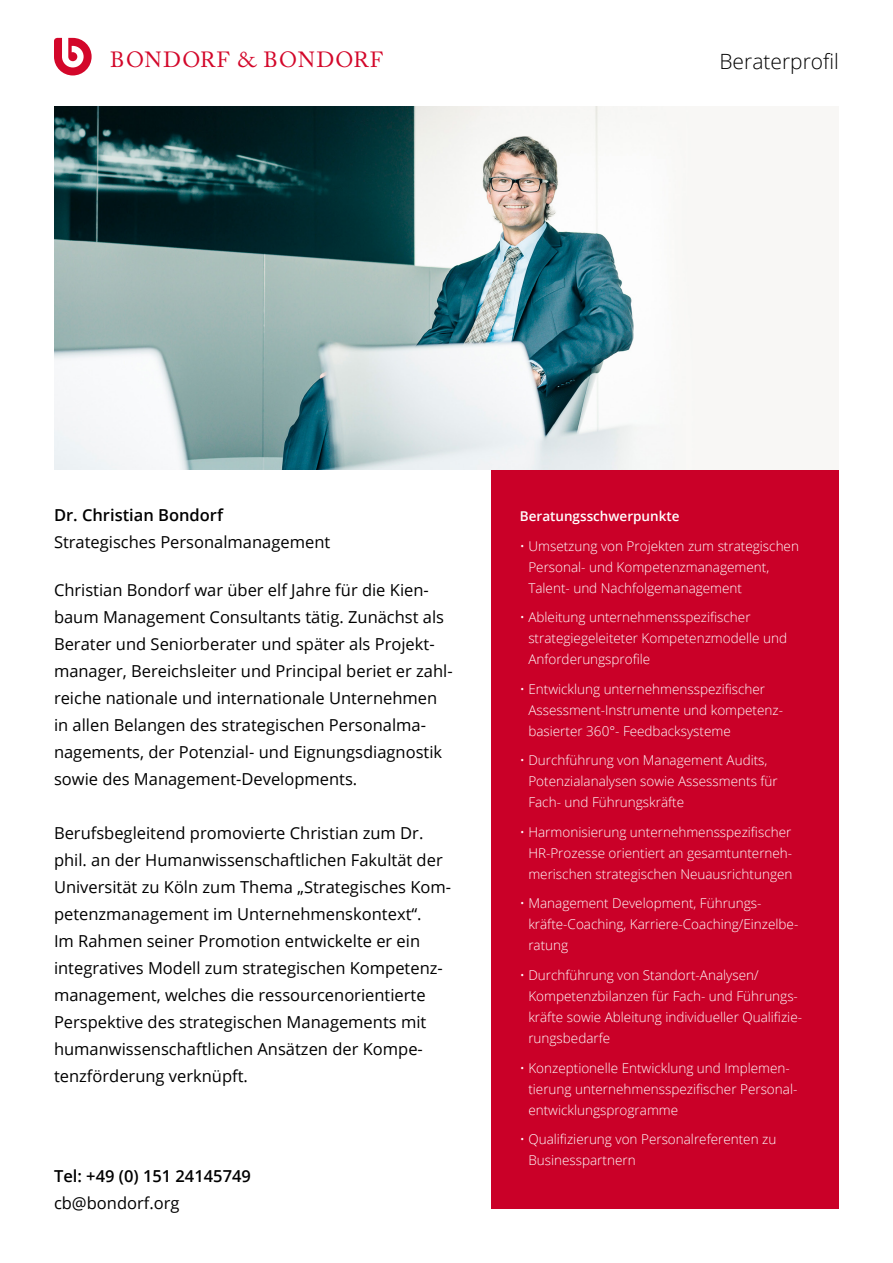
<style>
.page{position:relative;width:893px;height:1263px;background:#fff}
.page>*{position:absolute;margin:0;border:0;box-sizing:border-box;transform-origin:0 0}
.t1{font:21.9px "Adobe Caslon Pro";letter-spacing:.055em;color:#d3072a}
.t2{font:300 21px "Open Sans";color:#000}
.t3{font:16.5px/27px "Open Sans";color:#000}
.t4{font:600 16.5px "Open Sans";color:#000}
.t5{font:300 13.5px/21px "Open Sans";color:#fff}
.t6{font:600 13.5px "Open Sans";color:#fff}
</style>
<div class="page">
<div style="left:491px;top:469px;width:348px;height:740px;background:#ca0028"></div>
<img style="left:54px;top:106px;width:641px;height:363px">
<svg style="left:54px;top:38px;width:38px;height:37px"></svg>
<h1 class="t1" style="left:110px;top:47px;width:274px">BONDORF &amp; BONDORF</h1>
<h2 class="t2" style="left:719px;top:47px;width:121px">Beraterprofil</h2>
<p class="t4" style="left:54px;top:503px;width:171px">Dr. Christian Bondorf</p>
<p class="t3" style="left:54px;top:528px;width:278px">Strategisches Personalmanagement</p>
<p class="t3" style="left:54px;top:576px;width:400px">Christian Bondorf war über elf Jahre für die Kien&shy;baum Management Consultants tätig. Zunächst als Berater und Seniorberater und später als Projekt&shy;manager, Bereichsleiter und Principal beriet er zahl&shy;reiche nationale und internationale Unternehmen in allen Belangen des strategischen Personalma&shy;nagements, der Potenzial- und Eignungsdiagnostik sowie des Management-Developments.</p>
<p class="t3" style="left:54px;top:819px;width:399px">Berufsbegleitend promovierte Christian zum Dr. phil. an der Humanwissenschaftlichen Fakultät der Universität zu Köln zum Thema „Strategisches Kom&shy;petenzmanagement im Unternehmenskontext“.<br>Im Rahmen seiner Promotion entwickelte er ein integratives Modell zum strategischen Kompetenz&shy;management, welches die ressourcenorientierte Perspektive des strategischen Managements mit humanwissenschaftlichen Ansätzen der Kompe&shy;tenzförderung verknüpft.</p>
<p class="t4" style="left:54px;top:1165px;width:198px">Tel: +49 (0) 151 24145749</p>
<p class="t3" style="left:54px;top:1189px;width:127px">cb@bondorf.org</p>
<p class="t6" style="left:520px;top:507px;width:161px">Beratungsschwerpunkte</p>
<p class="t5" style="left:528px;top:535px;width:272px;text-indent:-9px">• Umsetzung von Projekten zum strategischen<br>Personal- und Kompetenzmanagement,<br>Talent- und Nachfolgemanagement</p>
<p class="t5" style="left:528px;top:607px;width:260px;text-indent:-9px">• Ableitung unternehmensspezifischer strategiegeleiteter Kompetenzmodelle und<br>Anforderungsprofile</p>
<p class="t5" style="left:528px;top:678px;width:256px;text-indent:-9px">• Entwicklung unternehmensspezifischer<br>Assessment-Instrumente und kompetenz&shy;basierter 360°- Feedbacksysteme</p>
<p class="t5" style="left:528px;top:750px;width:251px;text-indent:-9px">• Durchführung von Management Audits,<br>Potenzialanalysen sowie Assessments für<br>Fach- und Führungskräfte</p>
<p class="t5" style="left:528px;top:821px;width:266px;text-align:justify;text-indent:-9px">• Harmonisierung unternehmensspezifischer HR-Prozesse orientiert an gesamtunterneh&shy;merischen strategischen Neuausrichtungen</p>
<p class="t5" style="left:528px;top:893px;width:271px;text-indent:-9px">• Management Development, Führungs&shy;kräfte-Coaching, Karriere-Coaching/Einzelbe&shy;ratung</p>
<p class="t5" style="left:528px;top:964px;width:275px;text-indent:-9px">• Durchführung von Standort-Analysen/ Kompetenzbilanzen für Fach- und Führungs&shy;kräfte sowie Ableitung individueller Qualifizie&shy;rungsbedarfe</p>
<p class="t5" style="left:528px;top:1057px;width:270px;text-indent:-9px">• Konzeptionelle Entwicklung und Implemen&shy;tierung unternehmensspezifischer Personal&shy;entwicklungsprogramme</p>
<p class="t5" style="left:528px;top:1128px;width:250px;text-indent:-9px">• Qualifizierung von Personalreferenten zu<br>Businesspartnern</p>
</div>
